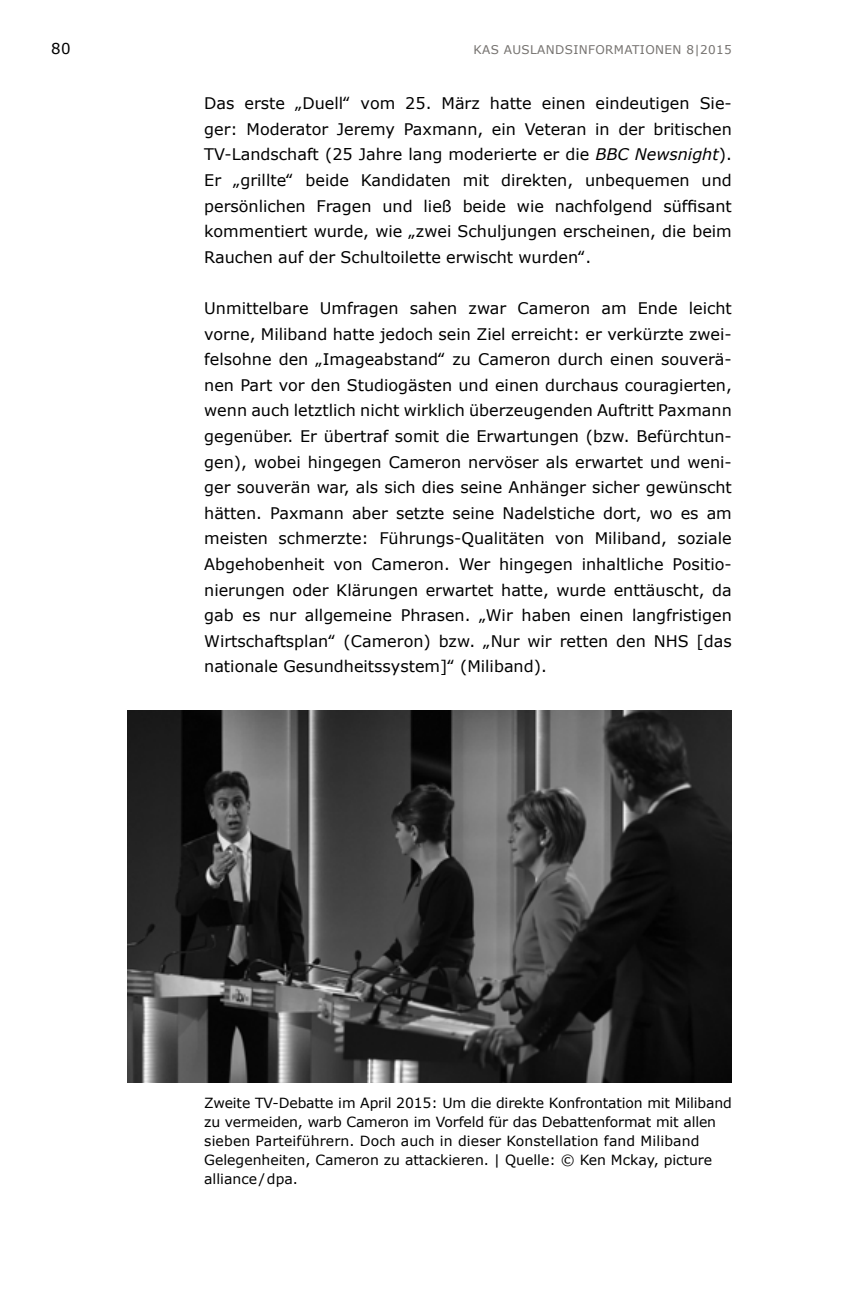
<style>
.page{position:relative;width:868px;height:1304px;background:#fff}
.page>*{position:absolute;margin:0;border:0;box-sizing:border-box;transform-origin:0 0}
.t1{font:16px/25.6px "Verdana";color:#000;text-align:justify}
.t2{font:15px "Verdana";color:#000}
.caption-first{font:14px/19.2px "Verdana";letter-spacing:-.005em;color:#000}
.t3{font:12px "Verdana";letter-spacing:.03em;color:#75726f}
.s1{font-style:italic}
</style>
<div class="page">
<img style="left:128px;top:711px;width:603px;height:371px">
<p class="t2" style="left:51px;top:38px;width:21px">80</p>
<p class="t3" style="left:473px;top:41px;width:260px">KAS AUSLANDSINFORMATIONEN 8|2015</p>
<p class="t1" style="left:204px;top:90px;width:529px">Das erste „Duell‟ vom 25. März hatte einen eindeutigen Sie&shy;ger: Moderator Jeremy Paxmann, ein Veteran in der britischen TV-Landschaft (25 Jahre lang moderierte er die <span class="s1">BBC Newsnight</span>).<br>Er „grillte‟ beide Kandidaten mit direkten, unbequemen und persönlichen Fragen und ließ beide wie nachfolgend süffisant kommentiert wurde, wie „zwei Schuljungen erscheinen, die beim Rauchen auf der Schultoilette erwischt wurden‟.</p>
<p class="t1" style="left:204px;top:295px;width:529px">Unmittelbare Umfragen sahen zwar Cameron am Ende leicht vorne, Miliband hatte jedoch sein Ziel erreicht: er verkürzte zwei&shy;felsohne den „Imageabstand‟ zu Cameron durch einen souverä&shy;nen Part vor den Studiogästen und einen durchaus couragierten, wenn auch letztlich nicht wirklich überzeugenden Auftritt Paxmann gegenüber. Er übertraf somit die Erwartungen (bzw. Befürchtun&shy;gen), wobei hingegen Cameron nervöser als erwartet und weni&shy;ger souverän war, als sich dies seine Anhänger sicher gewünscht hätten. Paxmann aber setzte seine Nadelstiche dort, wo es am meisten schmerzte: Führungs-Qualitäten von Miliband, soziale Abgehobenheit von Cameron. Wer hingegen inhaltliche Positio&shy;nierungen oder Klärungen erwartet hatte, wurde enttäuscht, da gab es nur allgemeine Phrasen. „Wir haben einen langfristigen Wirtschaftsplan‟ (Cameron) bzw. „Nur wir retten den NHS [das nationale Gesundheitssystem]‟ (Miliband).</p>
<p class="caption-first" style="left:204px;top:1093px;width:529px">Zweite TV-Debatte im April 2015: Um die direkte Konfrontation mit Miliband zu vermeiden, warb Cameron im Vorfeld für das Debattenformat mit allen sieben Parteiführern. Doch auch in dieser Konstellation fand Miliband Gelegenheiten, Cameron zu attackieren. | Quelle: © Ken Mckay, picture alliance/dpa.</p>
</div>
